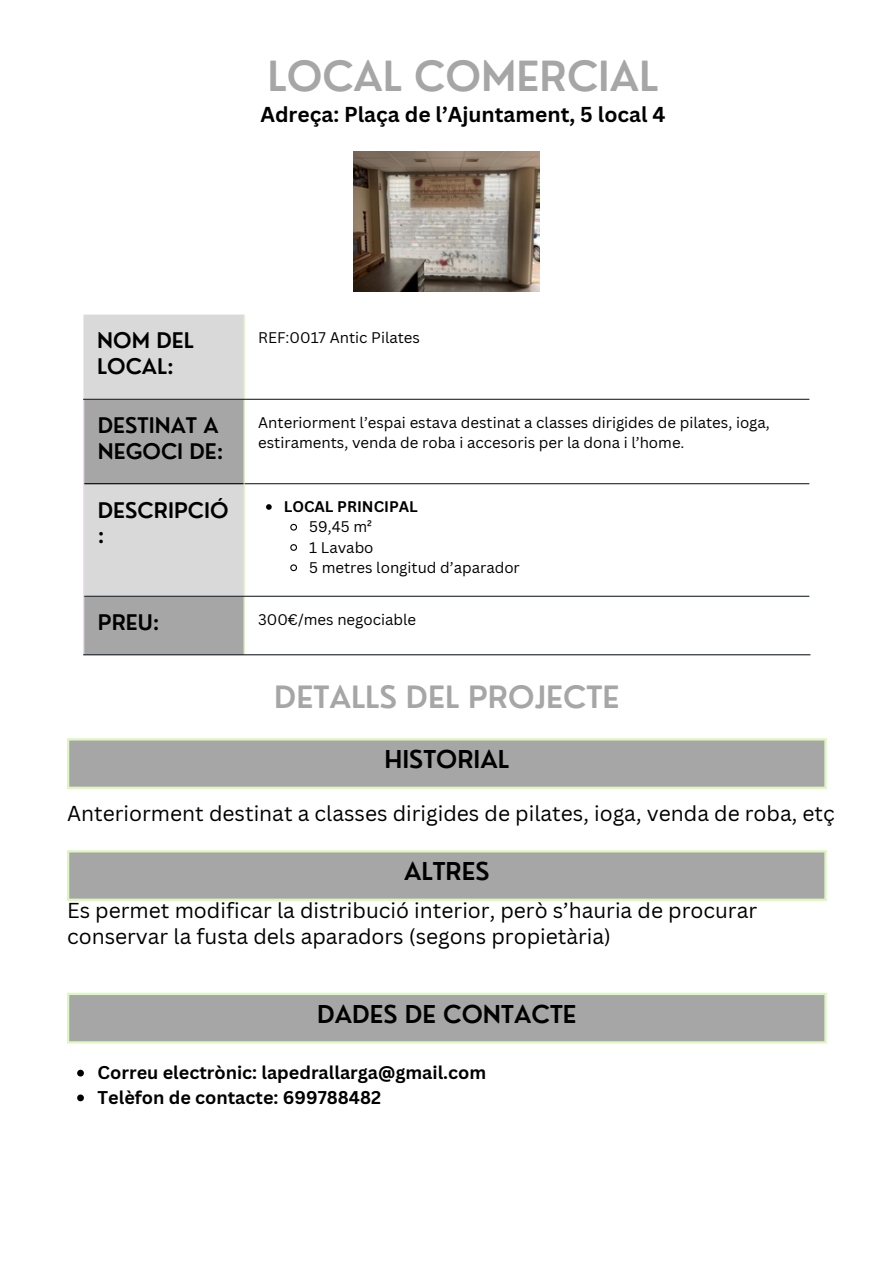
<style>
.page{position:relative;width:894px;height:1264px;background:#fff}
.page>*{position:absolute;margin:0;border:0;box-sizing:border-box;transform-origin:0 0}
.t1{font:600 40.5px "Nourd";color:#a6a6a6}
.t2{font:600 30px "Nourd";color:#a6a6a6}
.t3{font:600 24px "Nourd";color:#000}
.t4{font:21px/25.8px "Canva Sans";color:#000}
.t5{font:600 21px/25.8px "Nourd";color:#000}
.t6{font:700 21px "Canva Sans";color:#000}
.t7{font:700 18px "Canva Sans";color:#000}
.t8{font:15px/20.2px "Canva Sans";color:#000}
.t9{font:700 15px "Canva Sans";color:#000}
</style>
<div class="page">
<img style="left:353px;top:152px;width:186px;height:139px">
<div style="left:83px;top:315px;width:160px;height:84px;background:#d9d9d9"></div>
<svg style="left:84px;top:400px;width:159px;height:254px"></svg>
<svg style="left:266px;top:504px;width:5px;height:6px"></svg>
<svg style="left:290px;top:523px;width:7px;height:8px"></svg>
<svg style="left:290px;top:544px;width:7px;height:7px"></svg>
<svg style="left:290px;top:564px;width:7px;height:8px"></svg>
<hr style="left:83px;top:400px;width:1px;height:254px;background:#eadeeb">
<hr style="left:243px;top:315px;width:1px;height:339px;background:#def6bf">
<hr style="left:83px;top:399px;width:726px;height:1px;background:#293039">
<hr style="left:244px;top:483px;width:565px;height:1px;background:#293039">
<hr style="left:84px;top:595px;width:725px;height:2px;background:#293039">
<hr style="left:83px;top:654px;width:727px;height:1px;background:#293039">
<hr style="left:84px;top:483px;width:159px;height:1px;background:#000">
<div style="left:68px;top:739px;width:757px;height:49px;background:#a6a6a6"></div>
<hr style="left:67px;top:740px;width:2px;height:46px;background:#def6bf">
<hr style="left:824px;top:740px;width:2px;height:46px;background:#def6bf">
<hr style="left:67px;top:738px;width:759px;height:2px;background:#def6bf">
<hr style="left:67px;top:786px;width:759px;height:3px;background:#def6bf">
<div style="left:68px;top:851px;width:757px;height:49px;background:#a6a6a6"></div>
<hr style="left:67px;top:852px;width:2px;height:46px;background:#def6bf">
<hr style="left:824px;top:852px;width:2px;height:46px;background:#def6bf">
<hr style="left:67px;top:850px;width:759px;height:2px;background:#def6bf">
<hr style="left:67px;top:898px;width:759px;height:2px;background:#def6bf">
<div style="left:68px;top:993px;width:757px;height:49px;background:#a6a6a6"></div>
<hr style="left:67px;top:995px;width:2px;height:46px;background:#def6bf">
<hr style="left:824px;top:995px;width:2px;height:46px;background:#def6bf">
<hr style="left:67px;top:992px;width:759px;height:3px;background:#def6bf">
<hr style="left:67px;top:1041px;width:759px;height:2px;background:#def6bf">
<svg style="left:77px;top:1069px;width:7px;height:7px"></svg>
<svg style="left:77px;top:1094px;width:7px;height:7px"></svg>
<p class="t1" style="left:267px;top:50px;width:392px">LOCAL COMERCIAL</p>
<p class="t6" style="left:260px;top:100px;width:406px">Adreça: Plaça de l’Ajuntament, 5 local 4</p>
<p class="t5" style="left:97px;top:327px;width:98px">NOM DEL<br>LOCAL:</p>
<p class="t8" style="left:258px;top:327px;width:163px">REF:0017 Antic Pilates</p>
<p class="t5" style="left:98px;top:412px;width:127px">DESTINAT A<br>NEGOCI DE:</p>
<p class="t8" style="left:258px;top:411px;width:513px">Anteriorment l’espai estava destinat a classes dirigides de pilates, ioga, estiraments, venda de roba i accesoris per la dona i l’home.</p>
<p class="t5" style="left:98px;top:496px;width:132px">DESCRIPCIÓ :</p>
<p class="t9" style="left:283px;top:496px;width:136px">LOCAL PRINCIPAL</p>
<p class="t8" style="left:309px;top:516px;width:64px">59,45 m²</p>
<p class="t8" style="left:309px;top:536px;width:66px">1 Lavabo</p>
<p class="t8" style="left:309px;top:557px;width:212px">5 metres longitud d’aparador</p>
<p class="t5" style="left:98px;top:609px;width:63px">PREU:</p>
<p class="t8" style="left:258px;top:608px;width:159px">300€/mes negociable</p>
<h1 class="t2" style="left:274px;top:677px;width:346px">DETALLS DEL PROJECTE</h1>
<p class="t3" style="left:384px;top:744px;width:126px">HISTORIAL</p>
<h3 class="t4" style="left:67px;top:799px;width:769px">Anteriorment destinat a classes dirigides de pilates, ioga, venda de roba, etç</h3>
<p class="t3" style="left:404px;top:856px;width:87px">ALTRES</p>
<h3 class="t4" style="left:67px;top:896px;width:691px">Es permet modificar la distribució interior, però s’hauria de procurar conservar la fusta dels aparadors (segons propietària)</h3>
<p class="t3" style="left:317px;top:998px;width:260px">DADES DE CONTACTE</p>
<p class="t7" style="left:98px;top:1059px;width:390px">Correu electrònic: lapedrallarga@gmail.com</p>
<p class="t7" style="left:98px;top:1084px;width:285px">Telèfon de contacte: 699788482</p>
</div>
